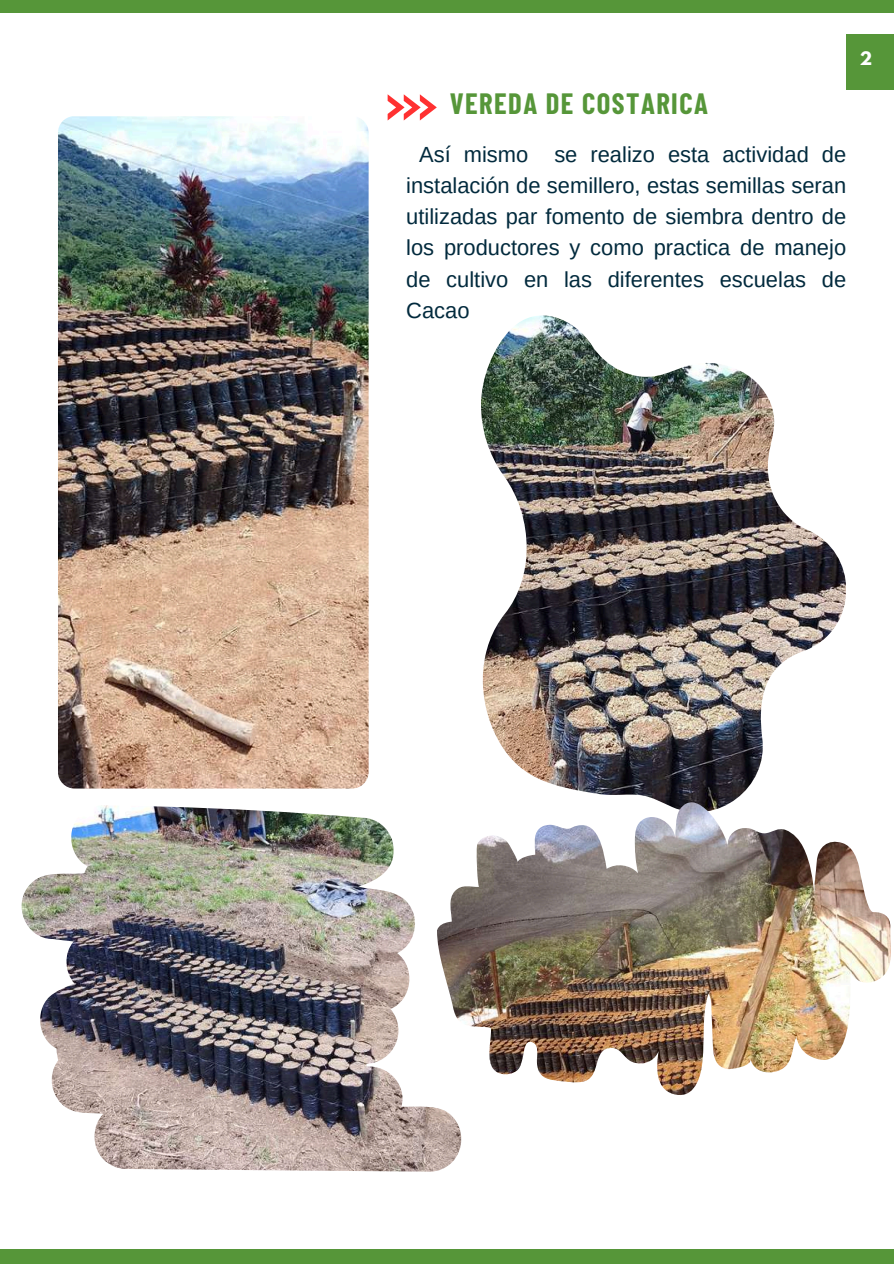
<style>
.page{position:relative;width:894px;height:1264px;background:#fff}
.page>*{position:absolute;margin:0;border:0;box-sizing:border-box;transform-origin:0 0}
.t1{font:700 28.65px "Barlow Condensed";letter-spacing:.05em;color:#569639}
.t2{font:21.9px/31.2px "Arimo";color:#022a3d;text-align:justify}
.t3{font:700 16.5px "League Spartan";color:#fff}
</style>
<div class="page">
<img style="left:58px;top:116px;width:310px;height:672px">
<div style="left:0;top:0;width:893px;height:12px;background:#569639"></div>
<div style="left:0;top:1249px;width:893px;height:14px;background:#569639"></div>
<div style="left:846px;top:34px;width:47px;height:55px;background:#569639"></div>
<img style="left:22px;top:805px;width:439px;height:366px">
<img style="left:481px;top:315px;width:364px;height:487px">
<img style="left:437px;top:802px;width:453px;height:293px">
<svg style="left:387px;top:94px;width:49px;height:26px"></svg>
<h1 class="t1" style="left:449px;top:85px;width:259px">VEREDA DE COSTARICA</h1>
<p class="t2" style="left:406px;top:138px;width:441px;text-indent:13px">Así mismo se realizo esta actividad de instalación de semillero, estas semillas seran utilizadas par fomento de siembra dentro de los productores y como practica de manejo de cultivo en las diferentes escuelas de Cacao</p>
<p class="t3" style="left:859px;top:51px;width:14px">2</p>
</div>
